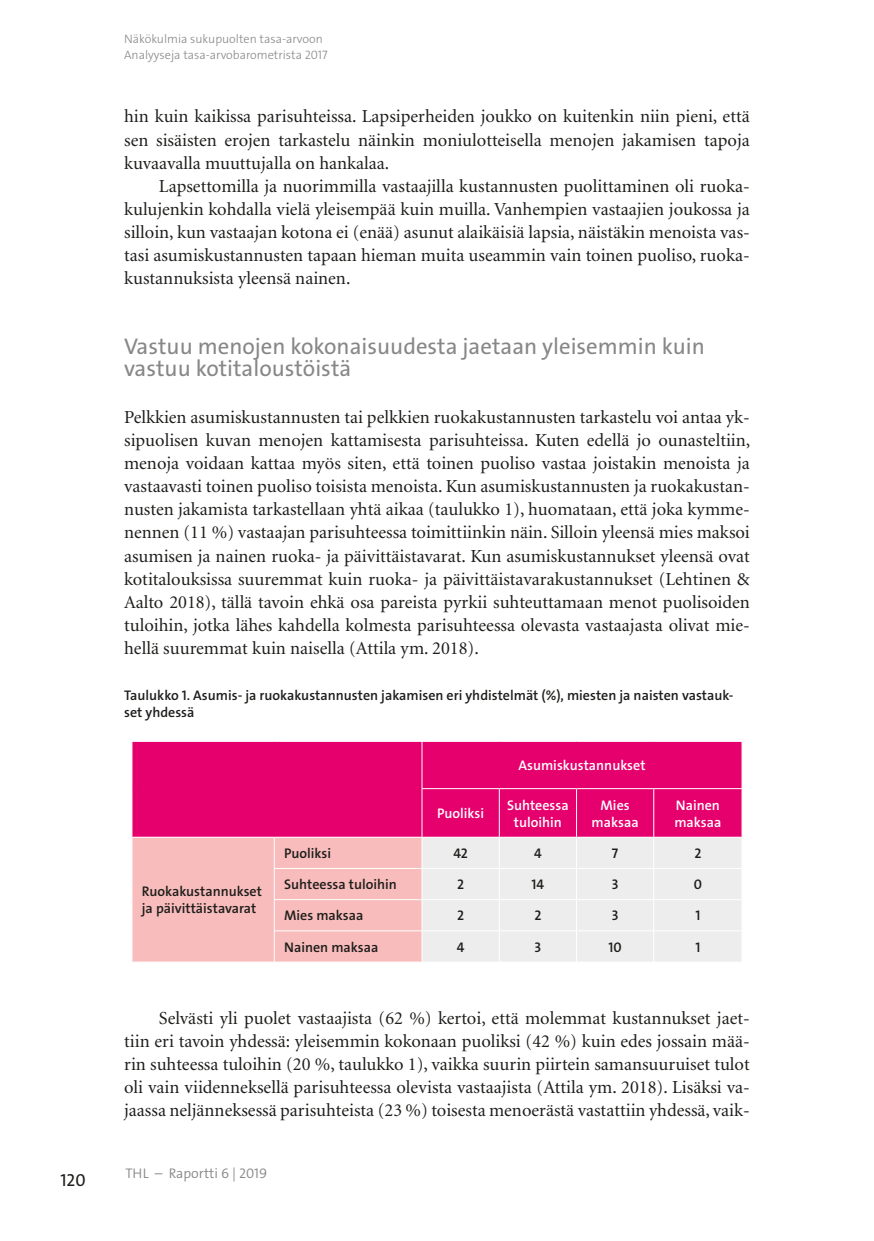
<style>
.page{position:relative;width:874px;height:1241px;background:#fff}
.page>*{position:absolute;margin:0;border:0;box-sizing:border-box;transform-origin:0 0}
.THL_Väliotsikko2{font:22.75px/22.8px "The Sans Os F";color:#878787}
.THL_Leipis{font:18.38px/23.1px "Minion";color:#1d1d1b;text-align:justify}
.Ekakpl{font:18.38px/23.1px "Minion";color:#1d1d1b;text-align:justify}
.t1{font:17.5px "The Sans Os F";color:#1d1d1b}
.Taulukko_teksti{font:600 14px/16.8px "The Sans Os F";color:#1d1d1b}
.Taulukko{font:600 14px/16.8px "The Sans Os F";color:#1d1d1b}
.Taulukko_teksti-2{font:600 14px/16.8px "The Sans Os F";color:#fff;text-align:center}
.t2{font:300 14px "The Sans Os F";color:#878787}
.t3{font:300 12.25px/15.8px "The Sans Os F";color:#878787}
</style>
<div class="page">
<div style="left:132px;top:741px;width:609px;height:95px;background:#e6006d"></div>
<svg style="left:132px;top:837px;width:609px;height:124px;background:#f2d6d5"></svg>
<hr style="left:421px;top:741px;width:1px;height:47px;background:#fff">
<hr style="left:421px;top:788px;width:78px;height:1px;background:#fff">
<hr style="left:421px;top:789px;width:1px;height:47px;background:#fff">
<hr style="left:499px;top:788px;width:77px;height:1px;background:#fff">
<hr style="left:498px;top:789px;width:1px;height:47px;background:#fff">
<hr style="left:576px;top:788px;width:77px;height:1px;background:#fff">
<hr style="left:575px;top:789px;width:1px;height:47px;background:#fff">
<hr style="left:653px;top:788px;width:89px;height:1px;background:#fff">
<hr style="left:653px;top:789px;width:1px;height:47px;background:#fff">
<hr style="left:274px;top:837px;width:1px;height:30px;background:#fff">
<hr style="left:421px;top:837px;width:1px;height:30px;background:#fff">
<hr style="left:498px;top:837px;width:1px;height:30px;background:#fff">
<hr style="left:575px;top:837px;width:1px;height:30px;background:#fff">
<hr style="left:653px;top:837px;width:1px;height:30px;background:#fff">
<hr style="left:274px;top:867px;width:148px;height:1px;background:#fff">
<hr style="left:274px;top:868px;width:1px;height:31px;background:#fff">
<hr style="left:422px;top:867px;width:77px;height:1px;background:#fff">
<hr style="left:421px;top:868px;width:1px;height:31px;background:#fff">
<hr style="left:499px;top:867px;width:77px;height:1px;background:#fff">
<hr style="left:498px;top:868px;width:1px;height:31px;background:#fff">
<hr style="left:576px;top:867px;width:77px;height:1px;background:#fff">
<hr style="left:575px;top:868px;width:1px;height:31px;background:#fff">
<hr style="left:653px;top:867px;width:89px;height:1px;background:#fff">
<hr style="left:653px;top:868px;width:1px;height:31px;background:#fff">
<hr style="left:274px;top:899px;width:148px;height:1px;background:#fff">
<hr style="left:274px;top:899px;width:1px;height:31px;background:#fff">
<hr style="left:422px;top:899px;width:77px;height:1px;background:#fff">
<hr style="left:421px;top:899px;width:1px;height:31px;background:#fff">
<hr style="left:499px;top:899px;width:77px;height:1px;background:#fff">
<hr style="left:498px;top:899px;width:1px;height:31px;background:#fff">
<hr style="left:576px;top:899px;width:77px;height:1px;background:#fff">
<hr style="left:575px;top:899px;width:1px;height:31px;background:#fff">
<hr style="left:653px;top:899px;width:89px;height:1px;background:#fff">
<hr style="left:653px;top:899px;width:1px;height:31px;background:#fff">
<hr style="left:274px;top:930px;width:148px;height:1px;background:#fff">
<hr style="left:274px;top:931px;width:1px;height:30px;background:#fff">
<hr style="left:422px;top:930px;width:77px;height:1px;background:#fff">
<hr style="left:421px;top:931px;width:1px;height:30px;background:#fff">
<hr style="left:499px;top:930px;width:77px;height:1px;background:#fff">
<hr style="left:498px;top:931px;width:1px;height:30px;background:#fff">
<hr style="left:576px;top:930px;width:77px;height:1px;background:#fff">
<hr style="left:575px;top:931px;width:1px;height:30px;background:#fff">
<hr style="left:653px;top:930px;width:89px;height:1px;background:#fff">
<hr style="left:653px;top:931px;width:1px;height:30px;background:#fff">
<p class="t1" style="left:60px;top:1168px;width:27px">120</p>
<p class="t3" style="left:124px;top:31px;width:205px">Näkökulmia sukupuolten tasa-arvoon<br>Analyyseja tasa-arvobarometrista 2017</p>
<p class="THL_Leipis" style="left:124px;top:106px;width:627px">hin kuin kaikissa parisuhteissa. Lapsiperheiden joukko on kuitenkin niin pieni, että sen sisäisten erojen tarkastelu näinkin moniulotteisella menojen jakamisen tapoja kuvaavalla muuttujalla on hankalaa.</p>
<p class="THL_Leipis" style="left:124px;top:175px;width:627px;text-indent:35px">Lapsettomilla ja nuorimmilla vastaajilla kustannusten puolittaminen oli ruoka&shy;kulujenkin kohdalla vielä yleisempää kuin muilla. Vanhempien vastaajien joukossa ja silloin, kun vastaajan kotona ei (enää) asunut alaikäisiä lapsia, näistäkin menoista vas&shy;tasi asumiskustannusten tapaan hieman muita useammin vain toinen puoliso, ruoka&shy;kustannuksista yleensä nainen.</p>
<p class="THL_Väliotsikko2" style="left:124px;top:334px;width:582px">Vastuu menojen kokonaisuudesta jaetaan yleisemmin kuin vastuu kotitaloustöistä</p>
<p class="Ekakpl" style="left:124px;top:406px;width:627px">Pelkkien asumiskustannusten tai pelkkien ruokakustannusten tarkastelu voi antaa yk&shy;sipuolisen kuvan menojen kattamisesta parisuhteissa. Kuten edellä jo ounasteltiin, menoja voidaan kattaa myös siten, että toinen puoliso vastaa joistakin menoista ja vastaavasti toinen puoliso toisista menoista. Kun asumiskustannusten ja ruokakustan&shy;nusten jakamista tarkastellaan yhtä aikaa (taulukko 1), huomataan, että joka kymme&shy;nennen (11 %) vastaajan parisuhteessa toimittiinkin näin. Silloin yleensä mies maksoi asumisen ja nainen ruoka- ja päivittäistavarat. Kun asumiskustannukset yleensä ovat kotitalouksissa suuremmat kuin ruoka- ja päivittäistavarakustannukset (Lehtinen &amp; Aalto 2018), tällä tavoin ehkä osa pareista pyrkii suhteuttamaan menot puolisoiden tuloihin, jotka lähes kahdella kolmesta parisuhteessa olevasta vastaajasta olivat mie&shy;hellä suuremmat kuin naisella (Attila ym. 2018).</p>
<p class="Taulukko" style="left:124px;top:687px;width:610px">Taulukko 1. Asumis- ja ruokakustannusten jakamisen eri yhdistelmät (%), miesten ja naisten vastauk&shy;set yhdessä</p>
<p class="Taulukko_teksti-2" style="left:518px;top:757px;width:128px">Asumiskustannukset</p>
<p class="Taulukko_teksti-2" style="left:437px;top:805px;width:48px">Puoliksi</p>
<p class="Taulukko_teksti-2" style="left:507px;top:796px;width:63px">Suhteessa tuloihin</p>
<p class="Taulukko_teksti-2" style="left:591px;top:796px;width:48px">Mies maksaa</p>
<p class="Taulukko_teksti-2" style="left:675px;top:796px;width:46px">Nainen</p>
<p class="Taulukko_teksti-2" style="left:674px;top:813px;width:48px">maksaa</p>
<p class="Taulukko_teksti" style="left:142px;top:883px;width:122px">Ruokakustannukset ja päivittäistavarat</p>
<p class="Taulukko_teksti" style="left:284px;top:844px;width:48px">Puoliksi</p>
<p class="Taulukko_teksti" style="left:453px;top:844px;width:16px">42</p>
<p class="Taulukko_teksti" style="left:534px;top:844px;width:9px">4</p>
<p class="Taulukko_teksti" style="left:611px;top:844px;width:8px">7</p>
<p class="Taulukko_teksti" style="left:694px;top:844px;width:8px">2</p>
<p class="Taulukko_teksti" style="left:284px;top:876px;width:114px">Suhteessa tuloihin</p>
<p class="Taulukko_teksti" style="left:457px;top:876px;width:8px">2</p>
<p class="Taulukko_teksti" style="left:531px;top:876px;width:14px">14</p>
<p class="Taulukko_teksti" style="left:611px;top:876px;width:8px">3</p>
<p class="Taulukko_teksti" style="left:693px;top:876px;width:10px">0</p>
<p class="Taulukko_teksti" style="left:284px;top:907px;width:81px">Mies maksaa</p>
<p class="Taulukko_teksti" style="left:457px;top:907px;width:8px">2</p>
<p class="Taulukko_teksti" style="left:534px;top:907px;width:8px">2</p>
<p class="Taulukko_teksti" style="left:611px;top:907px;width:8px">3</p>
<p class="Taulukko_teksti" style="left:695px;top:907px;width:6px">1</p>
<p class="Taulukko_teksti" style="left:284px;top:938px;width:96px">Nainen maksaa</p>
<p class="Taulukko_teksti" style="left:456px;top:938px;width:9px">4</p>
<p class="Taulukko_teksti" style="left:534px;top:938px;width:8px">3</p>
<p class="Taulukko_teksti" style="left:608px;top:938px;width:15px">10</p>
<p class="Taulukko_teksti" style="left:695px;top:938px;width:6px">1</p>
<p class="THL_Leipis" style="left:124px;top:1006px;width:627px;text-indent:35px">Selvästi yli puolet vastaajista (62 %) kertoi, että molemmat kustannukset jaet&shy;tiin eri tavoin yhdessä: yleisemmin kokonaan puoliksi (42 %) kuin edes jossain mää&shy;rin suhteessa tuloihin (20 %, taulukko 1), vaikka suurin piirtein samansuuruiset tulot oli vain viidenneksellä parisuhteessa olevista vastaajista (Attila ym. 2018). Lisäksi va&shy;jaassa neljänneksessä parisuhteista (23 %) toisesta menoerästä vastattiin yhdessä, vaik-</p>
<p class="t2" style="left:125px;top:1164px;width:143px">THL – Raportti 6 | 2019</p>
</div>
